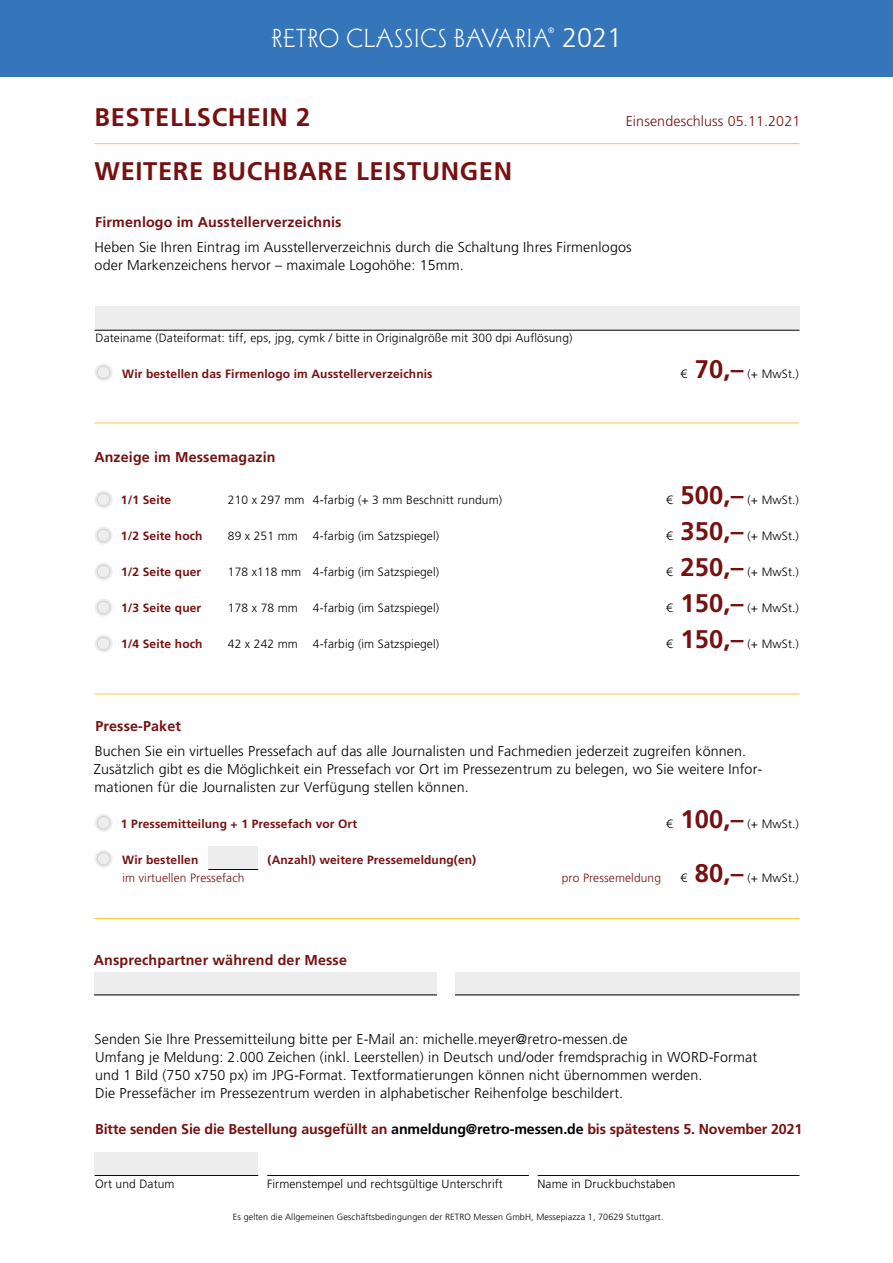
<style>
.page{position:relative;width:893px;height:1263px;background:#fff}
.page>*{position:absolute;margin:0;border:0;box-sizing:border-box;transform-origin:0 0}
.t1{font:27px "Wade Sans Light Plain";letter-spacing:.05em;color:#fff}
.t2{font:700 25.5px "Frutiger LT";letter-spacing:.025em;color:#761111}
.t3{font:300 14.25px/18px "Frutiger LT";letter-spacing:.01em;color:#000}
.t4{font:700 14.25px "Frutiger LT";letter-spacing:.01em;color:#761111}
.t5{font:700 14.25px "Frutiger LT";letter-spacing:-.01em;color:#761111}
.t6{font:300 14.25px "Frutiger LT";letter-spacing:.01em;color:#761111}
.t7{font:300 12px "Frutiger LT";letter-spacing:.01em;color:#000}
.t8{font:700 12px "Frutiger LT";letter-spacing:.01em;color:#761111}
.t9{font:300 12px "Frutiger LT";letter-spacing:.01em;color:#761111}
.t10{font:300 9px "Frutiger LT";letter-spacing:.01em;color:#000}
.t11{font:300 7.8px "Frutiger LT";color:#fff}
.s1{font-family:"Frutiger LT";font-weight:300}
.s2{font-weight:700;font-size:25.5px;color:#761111}
.s3{color:#000}
</style>
<div class="page">
<hr style="left:95px;top:143px;width:704px;height:1px;background:#fdc643">
<hr style="left:95px;top:423px;width:704px;height:1px;background:#fdc643">
<hr style="left:95px;top:694px;width:704px;height:1px;background:#fdc643">
<hr style="left:95px;top:918px;width:704px;height:1px;background:#fdc643">
<div style="left:208px;top:846px;width:50px;height:23px;background:#ededed"></div>
<hr style="left:208px;top:869px;width:50px;height:1px;background:#000">
<hr style="left:267px;top:1175px;width:262px;height:1px;background:#000">
<hr style="left:538px;top:1175px;width:261px;height:1px;background:#000">
<div style="left:95px;top:490px;width:18px;height:18px;background:#ededed;border-radius:50%"></div>
<div style="left:95px;top:814px;width:18px;height:18px;background:#ededed;border-radius:50%"></div>
<div style="left:95px;top:526px;width:18px;height:18px;background:#ededed;border-radius:50%"></div>
<div style="left:95px;top:850px;width:18px;height:18px;background:#ededed;border-radius:50%"></div>
<div style="left:95px;top:562px;width:18px;height:18px;background:#ededed;border-radius:50%"></div>
<div style="left:95px;top:598px;width:18px;height:18px;background:#ededed;border-radius:50%"></div>
<div style="left:95px;top:634px;width:18px;height:18px;background:#ededed;border-radius:50%"></div>
<div style="left:97px;top:493px;width:13px;height:13px;border:1px solid #d0d0d0;border-radius:50%"></div>
<div style="left:97px;top:816px;width:13px;height:14px;border:1px solid #d0d0d0;border-radius:50%"></div>
<div style="left:97px;top:529px;width:13px;height:13px;border:1px solid #d0d0d0;border-radius:50%"></div>
<div style="left:97px;top:852px;width:13px;height:14px;border:1px solid #d0d0d0;border-radius:50%"></div>
<div style="left:97px;top:565px;width:13px;height:13px;border:1px solid #d0d0d0;border-radius:50%"></div>
<div style="left:97px;top:601px;width:13px;height:13px;border:1px solid #d0d0d0;border-radius:50%"></div>
<div style="left:97px;top:637px;width:13px;height:13px;border:1px solid #d0d0d0;border-radius:50%"></div>
<div style="left:94px;top:972px;width:343px;height:23px;background:#ededed"></div>
<div style="left:455px;top:972px;width:344px;height:23px;background:#ededed"></div>
<hr style="left:94px;top:995px;width:343px;height:1px;background:#000">
<hr style="left:455px;top:995px;width:344px;height:1px;background:#000">
<div style="left:95px;top:1152px;width:163px;height:23px;background:#ededed"></div>
<hr style="left:95px;top:1175px;width:163px;height:1px;background:#000">
<div style="left:0;top:0;width:893px;height:77px;background:#3576bb"></div>
<div style="left:95px;top:306px;width:704px;height:23px;background:#ededed"></div>
<hr style="left:95px;top:330px;width:704px;height:1px;background:#000">
<div style="left:95px;top:363px;width:18px;height:18px;background:#ededed;border-radius:50%"></div>
<div style="left:97px;top:366px;width:13px;height:13px;border:1px solid #d0d0d0;border-radius:50%"></div>
<p class="t11" style="left:548px;top:26px;width:8px">®</p>
<h1 class="t1" style="left:272px;top:23px;width:352px">RETRO CLASSICS BAVARIA <span class="s1">2021</span></h1>
<h2 class="t2" style="left:95px;top:102px;width:217px">BESTELLSCHEIN 2</h2>
<h2 class="t2" style="left:95px;top:156px;width:419px">WEITERE BUCHBARE LEISTUNGEN</h2>
<p class="t4" style="left:95px;top:213px;width:248px">Firmenlogo im Ausstellerverzeichnis</p>
<p class="t6" style="left:626px;top:113px;width:176px">Einsendeschluss 05.11.2021</p>
<p class="t3" style="left:95px;top:238px;width:539px">Heben Sie Ihren Eintrag im Ausstellerverzeichnis durch die Schaltung Ihres Firmenlogos oder Markenzeichens hervor – maximale Logohöhe: 15mm.</p>
<p class="t7" style="left:96px;top:331px;width:478px">Dateiname (Dateiformat: tiff, eps, jpg, cymk / bitte in Originalgröße mit 300 dpi Auflösung)</p>
<p class="t8" style="left:122px;top:367px;width:312px">Wir bestellen das Firmenlogo im Ausstellerverzeichnis</p>
<p class="t7" style="left:681px;top:367px;width:120px">€ <span class="s2">70,–</span> (+ MwSt.)</p>
<p class="t4" style="left:94px;top:448px;width:183px">Anzeige im Messemagazin</p>
<p class="t8" style="left:121px;top:493px;width:52px">1/1 Seite</p>
<p class="t7" style="left:228px;top:493px;width:276px">210 x 297 mm 4-farbig (+ 3 mm Beschnitt rundum)</p>
<p class="t8" style="left:121px;top:529px;width:83px">1/2 Seite hoch</p>
<p class="t7" style="left:228px;top:529px;width:71px">89 x 251 mm</p>
<p class="t7" style="left:313px;top:529px;width:128px">4-farbig (im Satzspiegel)</p>
<p class="t8" style="left:121px;top:565px;width:82px">1/2 Seite quer</p>
<p class="t7" style="left:228px;top:565px;width:213px">178 x118 mm 4-farbig (im Satzspiegel)</p>
<p class="t8" style="left:121px;top:601px;width:82px">1/3 Seite quer</p>
<p class="t7" style="left:228px;top:601px;width:71px">178 x 78 mm</p>
<p class="t7" style="left:313px;top:601px;width:128px">4-farbig (im Satzspiegel)</p>
<p class="t8" style="left:121px;top:637px;width:83px">1/4 Seite hoch</p>
<p class="t7" style="left:228px;top:637px;width:71px">42 x 242 mm</p>
<p class="t7" style="left:313px;top:637px;width:128px">4-farbig (im Satzspiegel)</p>
<p class="t4" style="left:95px;top:717px;width:87px">Presse-Paket</p>
<p class="t7" style="left:666px;top:493px;width:134px">€ <span class="s2">500,–</span> (+ MwSt.)</p>
<p class="t7" style="left:666px;top:529px;width:134px">€ <span class="s2">350,–</span> (+ MwSt.)</p>
<p class="t7" style="left:666px;top:565px;width:134px">€ <span class="s2">250,–</span> (+ MwSt.)</p>
<p class="t7" style="left:666px;top:601px;width:134px">€ <span class="s2">150,–</span> (+ MwSt.)</p>
<p class="t7" style="left:666px;top:637px;width:134px">€ <span class="s2">150,–</span> (+ MwSt.)</p>
<p class="t3" style="left:94px;top:742px;width:669px">Buchen Sie ein virtuelles Pressefach auf das alle Journalisten und Fachmedien jederzeit zugreifen können.<br>Zusätzlich gibt es die Möglichkeit ein Pressefach vor Ort im Pressezentrum zu belegen, wo Sie weitere Infor&shy;mationen für die Journalisten zur Verfügung stellen können.</p>
<p class="t8" style="left:121px;top:817px;width:238px">1 Pressemitteilung + 1 Pressefach vor Ort</p>
<p class="t7" style="left:666px;top:817px;width:134px">€ <span class="s2">100,–</span> (+ MwSt.)</p>
<p class="t8" style="left:122px;top:853px;width:78px">Wir bestellen</p>
<p class="t8" style="left:268px;top:853px;width:210px">(Anzahl) weitere Pressemeldung(en)</p>
<p class="t9" style="left:122px;top:871px;width:124px">im virtuellen Pressefach</p>
<p class="t9" style="left:562px;top:871px;width:101px">pro Pressemeldung</p>
<p class="t7" style="left:681px;top:871px;width:120px">€ <span class="s2">80,–</span> (+ MwSt.)</p>
<p class="t4" style="left:94px;top:951px;width:255px">Ansprechpartner während der Messe</p>
<p class="t3" style="left:95px;top:1030px;width:664px">Senden Sie Ihre Pressemitteilung bitte per E-Mail an: michelle.meyer@retro-messen.de<br>Umfang je Meldung: 2.000 Zeichen (inkl. Leerstellen) in Deutsch und/oder fremdsprachig in WORD-Format und 1 Bild (750 x750 px) im JPG-Format. Textformatierungen können nicht übernommen werden.<br>Die Pressefächer im Pressezentrum werden in alphabetischer Reihenfolge beschildert.</p>
<p class="t5" style="left:95px;top:1121px;width:709px">Bitte senden Sie die Bestellung ausgefüllt an <span class="s3">anmeldung@retro-messen.de</span> bis spätestens 5. November 2021</p>
<p class="t7" style="left:95px;top:1177px;width:81px">Ort und Datum</p>
<p class="t7" style="left:267px;top:1177px;width:237px">Firmenstempel und rechtsgültige Unterschrift</p>
<p class="t7" style="left:537px;top:1177px;width:140px">Name in Druckbuchstaben</p>
<p class="t10" style="left:233px;top:1212px;width:432px">Es gelten die Allgemeinen Geschäftsbedingungen der RETRO Messen GmbH, Messepiazza 1, 70629 Stuttgart.</p>
</div>
